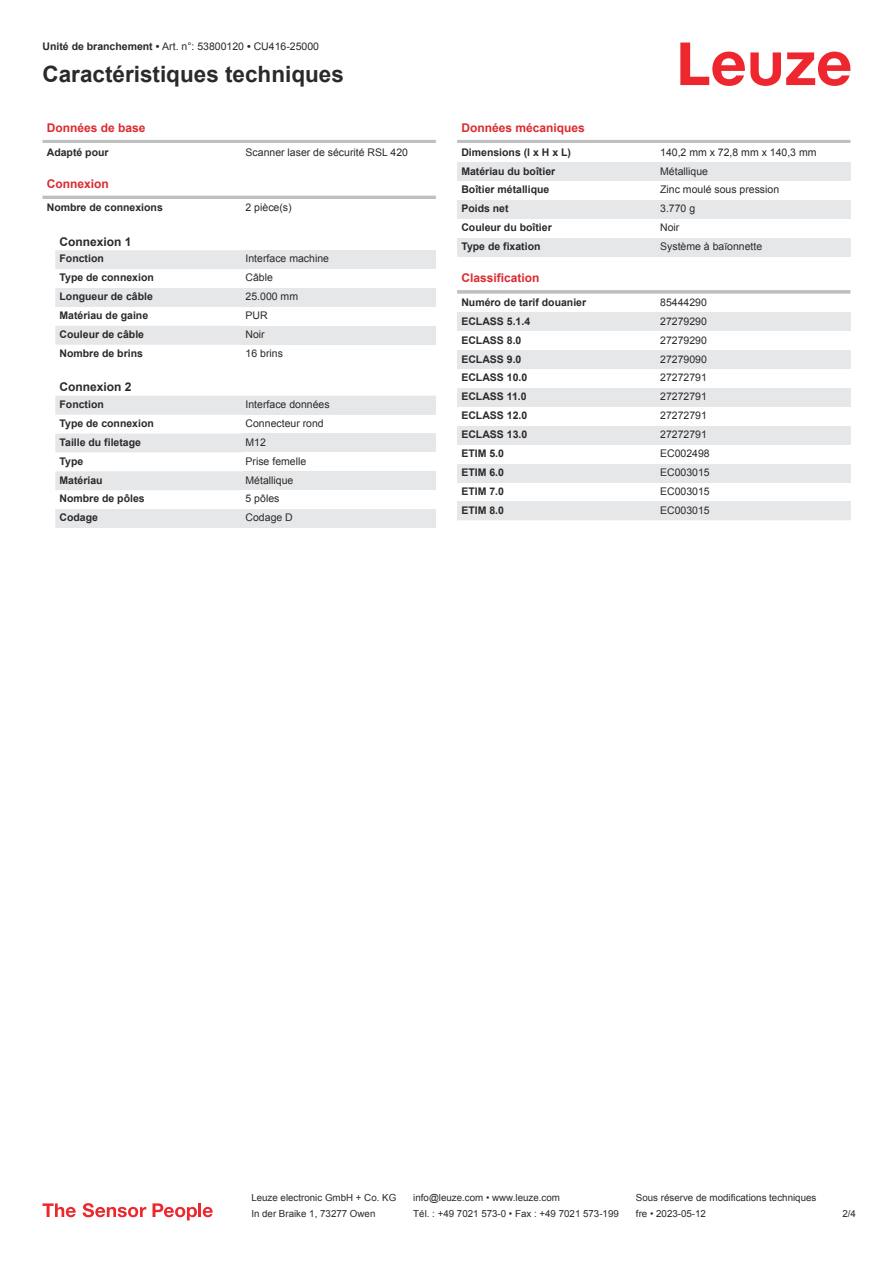
<style>
.page{position:relative;width:893px;height:1263px;background:#fff}
.page>*{position:absolute;margin:0;border:0;box-sizing:border-box;transform-origin:0 0}
.t1{font:700 22.5px "Arial";color:#2b292a}
.t2{font:700 12px "Arial";color:#db2a30}
.t3{font:700 12px "Arial";color:#2b292a}
.t4{font:700 10.5px "Arial";color:#2b292a}
.t5{font:10.5px "Arial";color:#2b292a}
.t6{font:9.75px "Arial";color:#2b292a}
.s1{font-weight:700}
</style>
<div class="page">
<svg style="left:680px;top:43px;width:170px;height:43px"></svg>
<svg style="left:55px;top:250px;width:187px;height:278px"></svg>
<hr style="left:43px;top:140px;width:393px;height:3px;background:#bdbfc1">
<hr style="left:43px;top:196px;width:393px;height:3px;background:#bdbfc1">
<div style="left:242px;top:250px;width:194px;height:19px;background:#e6e7e9"></div>
<div style="left:242px;top:288px;width:194px;height:19px;background:#e6e7e9"></div>
<div style="left:242px;top:326px;width:194px;height:19px;background:#e6e7e9"></div>
<div style="left:242px;top:396px;width:194px;height:19px;background:#e6e7e9"></div>
<div style="left:242px;top:433px;width:194px;height:19px;background:#e6e7e9"></div>
<div style="left:242px;top:471px;width:194px;height:19px;background:#e6e7e9"></div>
<div style="left:242px;top:509px;width:194px;height:19px;background:#e6e7e9"></div>
<hr style="left:457px;top:140px;width:393px;height:3px;background:#bdbfc1">
<div style="left:457px;top:162px;width:200px;height:19px;background:#e6e7e9"></div>
<div style="left:657px;top:162px;width:193px;height:19px;background:#e6e7e9"></div>
<div style="left:457px;top:200px;width:200px;height:19px;background:#e6e7e9"></div>
<div style="left:657px;top:200px;width:193px;height:19px;background:#e6e7e9"></div>
<div style="left:457px;top:238px;width:200px;height:19px;background:#e6e7e9"></div>
<div style="left:657px;top:238px;width:193px;height:19px;background:#e6e7e9"></div>
<svg style="left:457px;top:290px;width:393px;height:4px;background:#c3c5c7"></svg>
<div style="left:457px;top:313px;width:200px;height:18px;background:#e6e7e9"></div>
<div style="left:657px;top:313px;width:193px;height:18px;background:#e6e7e9"></div>
<div style="left:457px;top:350px;width:200px;height:19px;background:#e6e7e9"></div>
<div style="left:657px;top:350px;width:193px;height:19px;background:#e6e7e9"></div>
<div style="left:457px;top:388px;width:200px;height:19px;background:#e6e7e9"></div>
<div style="left:657px;top:388px;width:193px;height:19px;background:#e6e7e9"></div>
<div style="left:457px;top:426px;width:200px;height:19px;background:#e6e7e9"></div>
<div style="left:657px;top:426px;width:193px;height:19px;background:#e6e7e9"></div>
<div style="left:457px;top:464px;width:200px;height:18px;background:#e6e7e9"></div>
<div style="left:657px;top:464px;width:193px;height:18px;background:#e6e7e9"></div>
<div style="left:457px;top:501px;width:200px;height:19px;background:#e6e7e9"></div>
<div style="left:657px;top:501px;width:193px;height:19px;background:#e6e7e9"></div>
<svg style="left:43px;top:1203px;width:33px;height:14px"></svg>
<svg style="left:83px;top:1203px;width:63px;height:14px"></svg>
<svg style="left:153px;top:1203px;width:44px;height:17px"></svg>
<hr style="left:198px;top:1203px;width:3px;height:14px;background:#ed272d">
<svg style="left:203px;top:1207px;width:10px;height:10px"></svg>
<p class="t5" style="left:43px;top:43px;width:278px"><span class="s1">Unité de branchement •</span> Art. n°: 53800120 <span class="s1">•</span> CU416-25000</p>
<h1 class="t1" style="left:43px;top:66px;width:303px">Caractéristiques techniques</h1>
<p class="t2" style="left:47px;top:123px;width:100px">Données de base</p>
<p class="t4" style="left:47px;top:148px;width:63px">Adapté pour</p>
<p class="t5" style="left:246px;top:148px;width:164px">Scanner laser de sécurité RSL 420</p>
<p class="t2" style="left:47px;top:179px;width:64px">Connexion</p>
<p class="t4" style="left:47px;top:204px;width:118px">Nombre de connexions</p>
<p class="t5" style="left:246px;top:204px;width:48px">2 pièce(s)</p>
<p class="t3" style="left:60px;top:237px;width:74px">Connexion 1</p>
<p class="t4" style="left:60px;top:255px;width:46px">Fonction</p>
<p class="t5" style="left:246px;top:255px;width:85px">Interface machine</p>
<p class="t4" style="left:60px;top:274px;width:96px">Type de connexion</p>
<p class="t5" style="left:246px;top:274px;width:29px">Câble</p>
<p class="t4" style="left:60px;top:293px;width:95px">Longueur de câble</p>
<p class="t5" style="left:246px;top:293px;width:54px">25.000 mm</p>
<p class="t4" style="left:60px;top:311px;width:90px">Matériau de gaine</p>
<p class="t5" style="left:246px;top:311px;width:24px">PUR</p>
<p class="t4" style="left:60px;top:330px;width:86px">Couleur de câble</p>
<p class="t5" style="left:246px;top:330px;width:21px">Noir</p>
<p class="t4" style="left:60px;top:349px;width:85px">Nombre de brins</p>
<p class="t5" style="left:246px;top:349px;width:39px">16 brins</p>
<p class="t3" style="left:60px;top:383px;width:74px">Connexion 2</p>
<p class="t4" style="left:60px;top:400px;width:46px">Fonction</p>
<p class="t5" style="left:246px;top:400px;width:86px">Interface données</p>
<p class="t4" style="left:60px;top:419px;width:96px">Type de connexion</p>
<p class="t5" style="left:246px;top:419px;width:80px">Connecteur rond</p>
<p class="t4" style="left:60px;top:438px;width:83px">Taille du filetage</p>
<p class="t5" style="left:246px;top:438px;width:22px">M12</p>
<p class="t4" style="left:60px;top:457px;width:25px">Type</p>
<p class="t5" style="left:246px;top:457px;width:62px">Prise femelle</p>
<p class="t4" style="left:60px;top:476px;width:45px">Matériau</p>
<p class="t5" style="left:246px;top:476px;width:49px">Métallique</p>
<p class="t4" style="left:60px;top:495px;width:87px">Nombre de pôles</p>
<p class="t5" style="left:246px;top:495px;width:35px">5 pôles</p>
<p class="t4" style="left:60px;top:514px;width:40px">Codage</p>
<p class="t5" style="left:246px;top:514px;width:49px">Codage D</p>
<p class="t2" style="left:461px;top:123px;width:125px">Données mécaniques</p>
<p class="t4" style="left:461px;top:148px;width:111px">Dimensions (l x H x L)</p>
<p class="t5" style="left:660px;top:148px;width:158px">140,2 mm x 72,8 mm x 140,3 mm</p>
<p class="t4" style="left:461px;top:167px;width:95px">Matériau du boîtier</p>
<p class="t5" style="left:660px;top:167px;width:49px">Métallique</p>
<p class="t4" style="left:461px;top:186px;width:90px">Boîtier métallique</p>
<p class="t5" style="left:660px;top:186px;width:121px">Zinc moulé sous pression</p>
<p class="t4" style="left:461px;top:205px;width:49px">Poids net</p>
<p class="t5" style="left:660px;top:205px;width:37px">3.770 g</p>
<p class="t4" style="left:461px;top:224px;width:92px">Couleur du boîtier</p>
<p class="t5" style="left:660px;top:224px;width:21px">Noir</p>
<p class="t4" style="left:461px;top:242px;width:81px">Type de fixation</p>
<p class="t5" style="left:660px;top:242px;width:104px">Système à baïonnette</p>
<p class="t2" style="left:461px;top:274px;width:80px">Classification</p>
<p class="t4" style="left:461px;top:298px;width:126px">Numéro de tarif douanier</p>
<p class="t5" style="left:660px;top:298px;width:48px">85444290</p>
<p class="t4" style="left:461px;top:317px;width:70px">ECLASS 5.1.4</p>
<p class="t5" style="left:660px;top:317px;width:48px">27279290</p>
<p class="t4" style="left:461px;top:336px;width:62px">ECLASS 8.0</p>
<p class="t5" style="left:660px;top:336px;width:48px">27279290</p>
<p class="t4" style="left:461px;top:355px;width:62px">ECLASS 9.0</p>
<p class="t5" style="left:660px;top:355px;width:48px">27279090</p>
<p class="t4" style="left:461px;top:374px;width:67px">ECLASS 10.0</p>
<p class="t5" style="left:660px;top:374px;width:48px">27272791</p>
<p class="t4" style="left:461px;top:393px;width:67px">ECLASS 11.0</p>
<p class="t5" style="left:660px;top:393px;width:48px">27272791</p>
<p class="t4" style="left:461px;top:411px;width:67px">ECLASS 12.0</p>
<p class="t5" style="left:660px;top:411px;width:48px">27272791</p>
<p class="t4" style="left:461px;top:430px;width:67px">ECLASS 13.0</p>
<p class="t5" style="left:660px;top:430px;width:48px">27272791</p>
<p class="t4" style="left:461px;top:449px;width:44px">ETIM 5.0</p>
<p class="t5" style="left:660px;top:449px;width:51px">EC002498</p>
<p class="t4" style="left:461px;top:468px;width:44px">ETIM 6.0</p>
<p class="t5" style="left:660px;top:468px;width:51px">EC003015</p>
<p class="t4" style="left:461px;top:487px;width:44px">ETIM 7.0</p>
<p class="t5" style="left:660px;top:487px;width:51px">EC003015</p>
<p class="t4" style="left:461px;top:506px;width:44px">ETIM 8.0</p>
<p class="t5" style="left:660px;top:506px;width:51px">EC003015</p>
<p class="t6" style="left:251px;top:1194px;width:146px">Leuze electronic GmbH + Co. KG</p>
<p class="t6" style="left:413px;top:1194px;width:148px">info@leuze.com • www.leuze.com</p>
<p class="t6" style="left:636px;top:1194px;width:182px">Sous réserve de modifications techniques</p>
<p class="t6" style="left:251px;top:1210px;width:126px">In der Braike 1, 73277 Owen</p>
<p class="t6" style="left:413px;top:1210px;width:207px">Tél. : +49 7021 573-0 • Fax : +49 7021 573-199</p>
<p class="t6" style="left:636px;top:1210px;width:72px">fre • 2023-05-12</p>
<p class="t6" style="left:842px;top:1210px;width:15px">2 /4</p>
</div>
